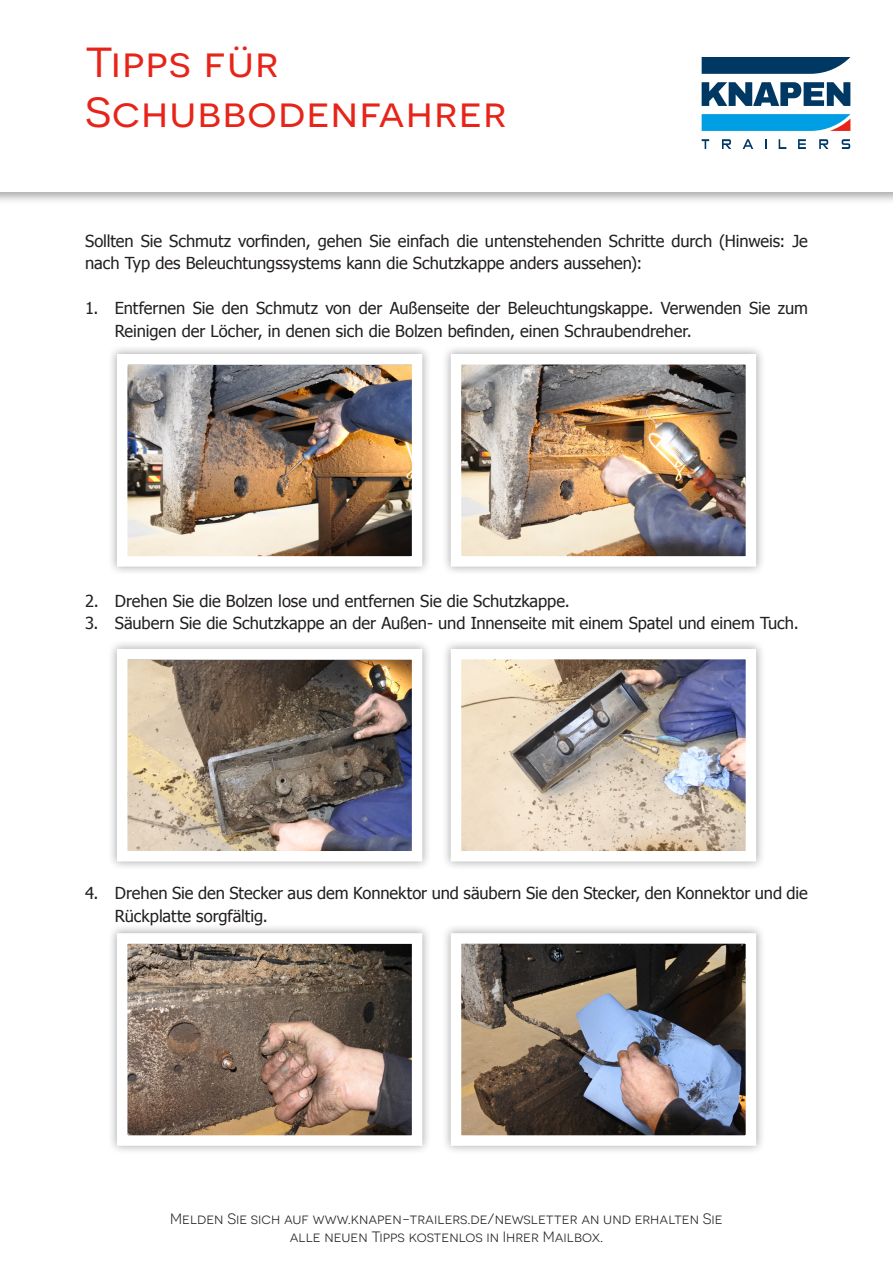
<style>
.page{position:relative;width:893px;height:1263px;background:#fff}
.page>*{position:absolute;margin:0;border:0;box-sizing:border-box;transform-origin:0 0}
.t1{font:42px/50.4px "Novecentosanswide";letter-spacing:.025em;color:#e72419;scale:1.05 1}
.t2{font:16.5px/22.5px "Tahoma";letter-spacing:-.005em;color:#231f20}
.t3{font:15px/18px "Novecentosanswide";color:#231f20;text-align:center}
</style>
<div class="page">
<div style="left:108px;top:345px;width:323px;height:231px;background:#f8f7f8"></div>
<img style="left:113px;top:350px;width:314px;height:221px">
<div style="left:108px;top:640px;width:323px;height:230px;background:#f6f6f6"></div>
<img style="left:113px;top:645px;width:314px;height:221px">
<div style="left:442px;top:345px;width:323px;height:231px;background:#f8f7f8"></div>
<img style="left:447px;top:350px;width:314px;height:221px">
<div style="left:442px;top:640px;width:323px;height:230px;background:#f6f6f6"></div>
<img style="left:447px;top:645px;width:314px;height:221px">
<div style="left:108px;top:924px;width:323px;height:231px;background:#f8f7f8"></div>
<svg style="left:113px;top:929px;width:314px;height:221px"></svg>
<div style="left:442px;top:924px;width:323px;height:231px;background:#f8f7f8"></div>
<img style="left:447px;top:929px;width:314px;height:221px">
<div style="left:0;top:0;width:893px;height:205px;background:#231f20;opacity:.4"></div>
<div style="left:0;top:0;width:893px;height:191px;background:#fff"></div>
<svg style="left:702px;top:57px;width:148px;height:17px;background:#174a72"></svg>
<svg style="left:702px;top:114px;width:148px;height:17px;background:#169edc"></svg>
<svg style="left:702px;top:82px;width:148px;height:24px"></svg>
<svg style="left:702px;top:139px;width:7px;height:10px"></svg>
<svg style="left:743px;top:139px;width:10px;height:10px"></svg>
<svg style="left:779px;top:139px;width:7px;height:10px"></svg>
<svg style="left:798px;top:139px;width:8px;height:10px"></svg>
<svg style="left:819px;top:139px;width:9px;height:10px"></svg>
<svg style="left:842px;top:139px;width:8px;height:10px"></svg>
<svg style="left:722px;top:139px;width:9px;height:10px"></svg>
<h1 class="t1" style="left:85px;top:37px;width:403px">Tipps für<br>Schubbodenfahrer</h1>
<p class="t2" style="left:85px;top:228px;width:724px">Sollten Sie Schmutz vorfinden, gehen Sie einfach die untenstehenden Schritte durch (Hinweis: Je nach Typ des Beleuchtungssystems kann die Schutzkappe anders aussehen):</p>
<p class="t2" style="left:115px;top:296px;width:695px;text-indent:-30px">1. Entfernen Sie den Schmutz von der Außenseite der Beleuchtungskappe. Verwenden Sie zum<br>Reinigen der Löcher, in denen sich die Bolzen befinden, einen Schraubendreher.</p>
<p class="t2" style="left:85px;top:588px;width:486px">2. Drehen Sie die Bolzen lose und entfernen Sie die Schutzkappe.</p>
<p class="t2" style="left:85px;top:611px;width:715px">3. Säubern Sie die Schutzkappe an der Außen- und Innenseite mit einem Spatel und einem Tuch.</p>
<p class="t2" style="left:115px;top:881px;width:695px;text-indent:-30px">4. Drehen Sie den Stecker aus dem Konnektor und säubern Sie den Stecker, den Konnektor und die<br>Rückplatte sorgfältig.</p>
<p class="t3" style="left:170px;top:1209px;width:554px">Melden Sie sich auf www.knapen-trailers.de/newsletter an und erhalten Sie alle neuen Tipps kostenlos in Ihrer Mailbox.</p>
</div>
